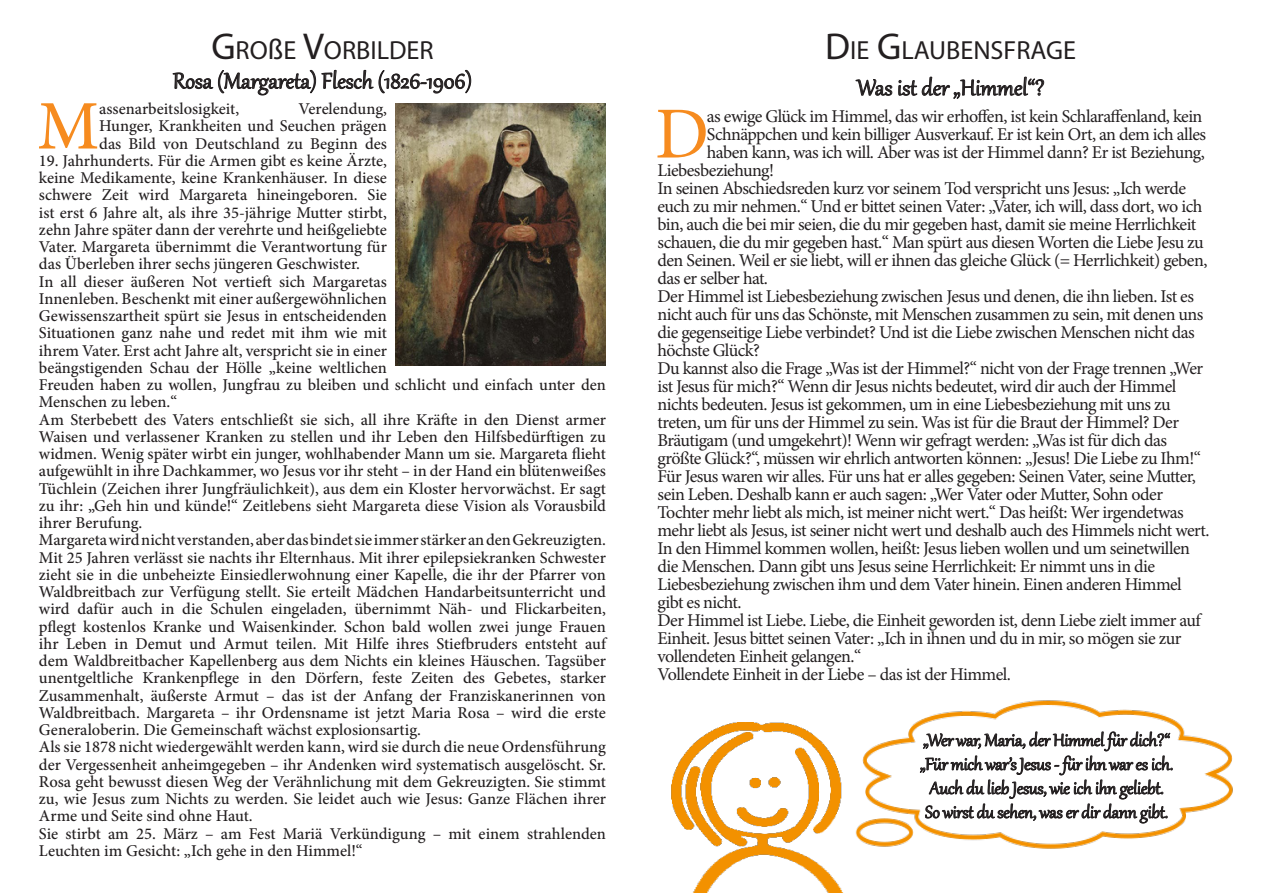
<style>
.page{position:relative;width:1263px;height:893px;background:#fff}
.page>*{position:absolute;margin:0;border:0;box-sizing:border-box;transform-origin:0 0}
.Absatzformat_2{font:73.35px "Minion Pro";color:#f68b1f}
.Nachrichten_Fliesste{font:500 69.6px "Minion Pro";color:#f68b1f}
.Zitat_Erfahrungen{font:27px "Gabriola";color:#231f20}
.Überschrift_Erfahrun{font:26.25px "Myriad Pro";color:#231f20}
.Zitat_Erfahrungen-2{font:21px "Gabriola";letter-spacing:-.01em;color:#231f20}
.Absatzformat_2-2{font:18px/18px "Minion Pro";letter-spacing:-.03em;color:#231f20}
.Nachrichten_Fliesste-2{font:500 16.5px/17.2px "Minion Pro";color:#231f20;text-align:justify}
.s1{font-size:37.5px}
.s2{font-size:28.5px}
</style>
<div class="page">
<img style="left:857px;top:700px;width:376px;height:149px">
<svg style="left:172px;top:69px;width:299px;height:27px"></svg>
<svg style="left:855px;top:76px;width:189px;height:23px"></svg>
<svg style="left:919px;top:728px;width:254px;height:96px"></svg>
<div style="left:798px;top:841px;width:75px;height:46px;background:#fff;border-radius:50%"></div>
<img style="left:671px;top:722px;width:186px;height:171px">
<img style="left:395px;top:103px;width:211px;height:263px">
<p class="Überschrift_Erfahrun" style="left:211px;top:34px;width:224px"><span class="s1">G</span>RO<span class="s2">ß</span>E <span class="s1">V</span>ORBILDER</p>
<p class="Zitat_Erfahrungen" style="left:173px;top:63px;width:301px">Rosa (Margareta) Flesch (1826-1906)</p>
<p class="Nachrichten_Fliesste" style="left:37px;top:79px;width:63px">M</p>
<p class="Nachrichten_Fliesste-2" style="left:99px;top:100px;width:141px">assenarbeitslosigkeit,</p>
<p class="Nachrichten_Fliesste-2" style="left:99px;top:100px;width:289px;text-indent:199px">Verelendung, Hunger, Krankheiten und Seuchen prägen das Bild von Deutschland zu Beginn des</p>
<p class="Nachrichten_Fliesste-2" style="left:39px;top:152px;width:349px">19. Jahrhunderts. Für die Armen gibt es keine Ärzte, keine Medikamente, keine Krankenhäuser. In diese schwere Zeit wird Margareta hineingeboren. Sie ist erst 6 Jahre alt, als ihre 35-jährige Mutter stirbt, zehn Jahre später dann der verehrte und heißgeliebte Vater. Margareta übernimmt die Verantwortung für das Überleben ihrer sechs jüngeren Geschwister.</p>
<p class="Nachrichten_Fliesste-2" style="left:39px;top:273px;width:568px;text-align:left">In all dieser äußeren Not vertieft sich Margaretas<br>Innenleben. Beschenkt mit einer außergewöhnlichen<br>Gewissenszartheit spürt sie Jesus in entscheidenden<br>Situationen ganz nahe und redet mit ihm wie mit<br>ihrem Vater. Erst acht Jahre alt, verspricht sie in einer<br>beängstigenden Schau der Hölle „keine weltlichen<br>Freuden haben zu wollen, Jungfrau zu bleiben und schlicht und einfach unter den Menschen zu leben.“</p>
<p class="Nachrichten_Fliesste-2" style="left:39px;top:411px;width:568px">Am Sterbebett des Vaters entschließt sie sich, all ihre Kräfte in den Dienst armer Waisen und verlassener Kranken zu stellen und ihr Leben den Hilfsbedürftigen zu widmen. Wenig später wirbt ein junger, wohlhabender Mann um sie. Margareta flieht aufgewühlt in ihre Dachkammer, wo Jesus vor ihr steht – in der Hand ein blütenweißes Tüchlein (Zeichen ihrer Jungfräulichkeit), aus dem ein Kloster hervorwächst. Er sagt zu ihr: „Geh hin und künde!“ Zeitlebens sieht Margareta diese Vision als Vorausbild ihrer Berufung.</p>
<p class="Nachrichten_Fliesste-2" style="left:39px;top:531px;width:569px">Margareta wird nicht verstanden, aber das bindet sie immer stärker an den Gekreuzigten.<br>Mit 25 Jahren verlässt sie nachts ihr Elternhaus. Mit ihrer epilepsiekranken Schwester zieht sie in die unbeheizte Einsiedlerwohnung einer Kapelle, die ihr der Pfarrer von Waldbreitbach zur Verfügung stellt. Sie erteilt Mädchen Handarbeitsunterricht und wird dafür auch in die Schulen eingeladen, übernimmt Näh- und Flickarbeiten, pflegt kostenlos Kranke und Waisenkinder. Schon bald wollen zwei junge Frauen ihr Leben in Demut und Armut teilen. Mit Hilfe ihres Stiefbruders entsteht auf dem Waldbreitbacher Kapellenberg aus dem Nichts ein kleines Häuschen. Tagsüber unentgeltliche Krankenpflege in den Dörfern, feste Zeiten des Gebetes, starker Zusammenhalt, äußerste Armut – das ist der Anfang der Franziskanerinnen von Waldbreitbach. Margareta – ihr Ordensname ist jetzt Maria Rosa – wird die erste Generaloberin. Die Gemeinschaft wächst explosionsartig.</p>
<p class="Nachrichten_Fliesste-2" style="left:39px;top:738px;width:568px">Als sie 1878 nicht wiedergewählt werden kann, wird sie durch die neue Ordensführung der Vergessenheit anheimgegeben – ihr Andenken wird systematisch ausgelöscht. Sr.<br>Rosa geht bewusst diesen Weg der Verähnlichung mit dem Gekreuzigten. Sie stimmt zu, wie Jesus zum Nichts zu werden. Sie leidet auch wie Jesus: Ganze Flächen ihrer Arme und Seite sind ohne Haut.</p>
<p class="Nachrichten_Fliesste-2" style="left:39px;top:825px;width:568px">Sie stirbt am 25. März – am Fest Mariä Verkündigung – mit einem strahlenden<br>Leuchten im Gesicht: „Ich gehe in den Himmel!“</p>
<p class="Überschrift_Erfahrun" style="left:825px;top:34px;width:252px"><span class="s1">D</span>IE <span class="s1">G</span>LAUBENSFRAGE</p>
<p class="Zitat_Erfahrungen" style="left:857px;top:70px;width:189px">Was ist der „Himmel“?</p>
<p class="Absatzformat_2" style="left:655px;top:85px;width:55px">D</p>
<p class="Absatzformat_2-2" style="left:707px;top:107px;width:497px">as ewige Glück im Himmel, das wir erhoffen, ist kein Schlaraffenland, kein</p>
<p class="Absatzformat_2-2" style="left:707px;top:125px;width:501px">Schnäppchen und kein billiger Ausverkauf. Er ist kein Ort, an dem ich alles</p>
<p class="Absatzformat_2-2" style="left:707px;top:143px;width:500px">haben kann, was ich will. Aber was ist der Himmel dann? Er ist Beziehung,</p>
<p class="Absatzformat_2-2" style="left:657px;top:161px;width:118px">Liebesbeziehung!</p>
<p class="Absatzformat_2-2" style="left:657px;top:179px;width:551px">In seinen Abschiedsreden kurz vor seinem Tod verspricht uns Jesus: „Ich werde euch zu mir nehmen.“ Und er bittet seinen Vater: „Vater, ich will, dass dort, wo ich bin, auch die bei mir seien, die du mir gegeben hast, damit sie meine Herrlichkeit schauen, die du mir gegeben hast.“ Man spürt aus diesen Worten die Liebe Jesu zu den Seinen. Weil er sie liebt, will er ihnen das gleiche Glück (= Herrlichkeit) geben, das er selber hat.</p>
<p class="Absatzformat_2-2" style="left:657px;top:287px;width:547px">Der Himmel ist Liebesbeziehung zwischen Jesus und denen, die ihn lieben. Ist es nicht auch für uns das Schönste, mit Menschen zusammen zu sein, mit denen uns die gegenseitige Liebe verbindet? Und ist die Liebe zwischen Menschen nicht das höchste Glück?</p>
<p class="Absatzformat_2-2" style="left:657px;top:359px;width:547px">Du kannst also die Frage „Was ist der Himmel?“ nicht von der Frage trennen „Wer ist Jesus für mich?“ Wenn dir Jesus nichts bedeutet, wird dir auch der Himmel nichts bedeuten. Jesus ist gekommen, um in eine Liebesbeziehung mit uns zu treten, um für uns der Himmel zu sein. Was ist für die Braut der Himmel? Der Bräutigam (und umgekehrt)! Wenn wir gefragt werden: „Was ist für dich das größte Glück?“, müssen wir ehrlich antworten können: „Jesus! Die Liebe zu Ihm!“</p>
<p class="Absatzformat_2-2" style="left:657px;top:467px;width:553px">Für Jesus waren wir alles. Für uns hat er alles gegeben: Seinen Vater, seine Mutter, sein Leben. Deshalb kann er auch sagen: „Wer Vater oder Mutter, Sohn oder Tochter mehr liebt als mich, ist meiner nicht wert.“ Das heißt: Wer irgendetwas mehr liebt als Jesus, ist seiner nicht wert und deshalb auch des Himmels nicht wert.<br>In den Himmel kommen wollen, heißt: Jesus lieben wollen und um seinetwillen die Menschen. Dann gibt uns Jesus seine Herrlichkeit: Er nimmt uns in die Liebesbeziehung zwischen ihm und dem Vater hinein. Einen anderen Himmel gibt es nicht.</p>
<p class="Absatzformat_2-2" style="left:657px;top:611px;width:545px">Der Himmel ist Liebe. Liebe, die Einheit geworden ist, denn Liebe zielt immer auf<br>Einheit. Jesus bittet seinen Vater: „Ich in ihnen und du in mir, so mögen sie zur vollendeten Einheit gelangen.“</p>
<p class="Absatzformat_2-2" style="left:657px;top:665px;width:355px">Vollendete Einheit in der Liebe – das ist der Himmel.</p>
<p class="Zitat_Erfahrungen-2" style="left:923px;top:726px;width:248px">„Wer war, Maria, der Himmel für dich?“</p>
<p class="Zitat_Erfahrungen-2" style="left:920px;top:750px;width:255px">„Für mich war’s Jesus - für ihn war es ich.</p>
<p class="Zitat_Erfahrungen-2" style="left:929px;top:774px;width:236px">Auch du lieb Jesus, wie ich ihn geliebt.</p>
<p class="Zitat_Erfahrungen-2" style="left:925px;top:798px;width:244px">So wirst du sehen, was er dir dann gibt.</p>
</div>
